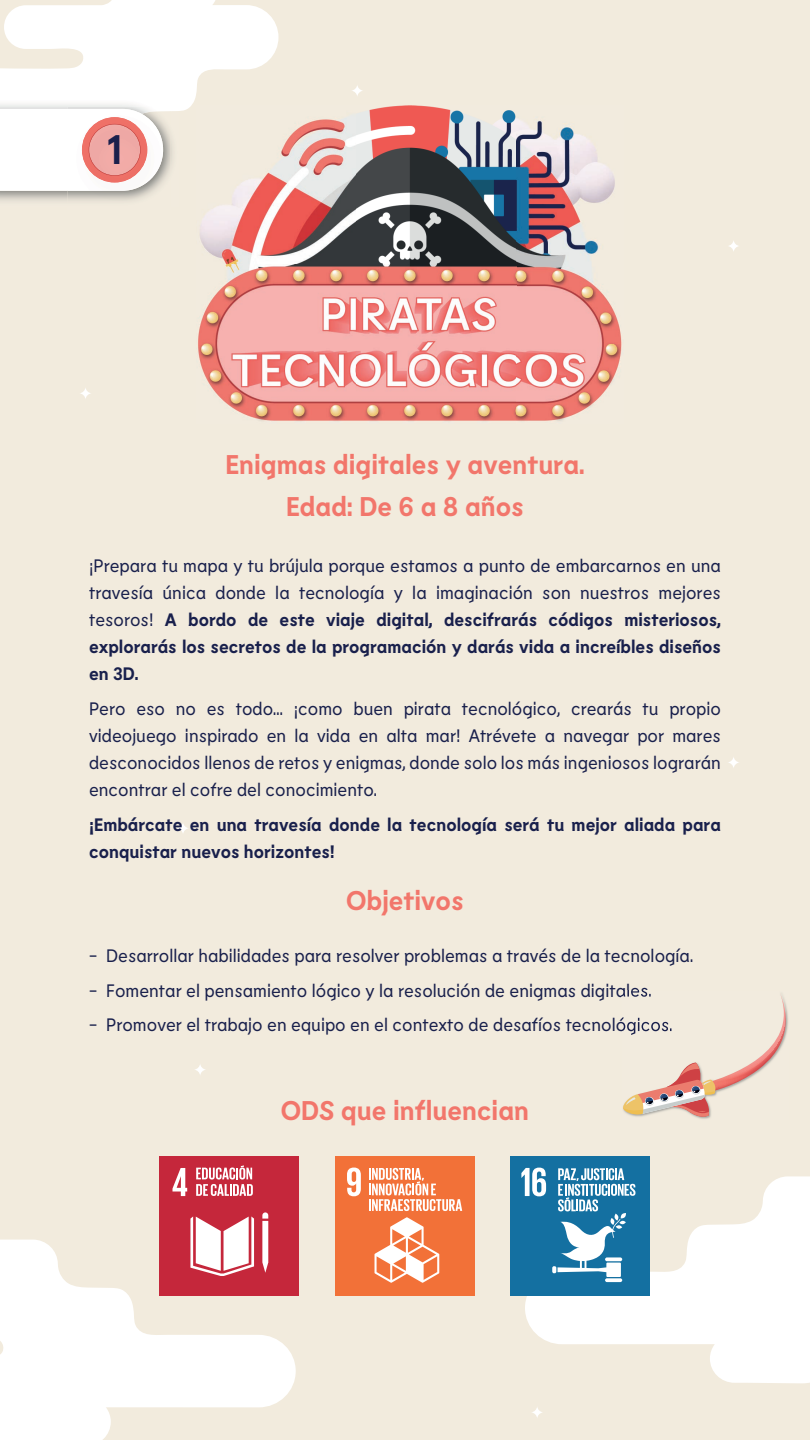
<style>
.page{position:relative;width:810px;height:1440px;background:#f2ebdd}
.page>*{position:absolute;margin:0;border:0;box-sizing:border-box;transform-origin:0 0}
.t1{font:700 41.25px "Lemur";color:#1b204c}
.t2{font:700 27px/42px "Lemur";color:#f2766b;text-align:center}
.t3{font:18px/27px "Lemur";color:#19204c;text-align:justify}
.t4{font:700 18px/27px "Lemur";color:#19204c}
.s1{font-weight:700}
</style>
<div class="page">
<svg style="left:729px;top:241px;width:9px;height:10px"></svg>
<svg style="left:178px;top:824px;width:10px;height:9px"></svg>
<svg style="left:728px;top:757px;width:11px;height:11px"></svg>
<svg style="left:532px;top:1407px;width:10px;height:11px"></svg>
<svg style="left:80px;top:388px;width:11px;height:11px"></svg>
<svg style="left:195px;top:1065px;width:10px;height:10px"></svg>
<svg style="left:352px;top:85px;width:10px;height:11px"></svg>
<svg style="left:525px;top:1176px;width:285px;height:207px;fill:#fff"></svg>
<svg style="left:0;top:1240px;width:296px;height:200px;fill:#fff"></svg>
<img style="left:67px;top:191px;width:92px;height:13px">
<svg style="left:0;top:0;width:279px;height:191px"></svg>
<div style="left:159px;top:1156px;width:139px;height:140px;background:#c5273b"></div>
<svg style="left:172px;top:1168px;width:15px;height:28px"></svg>
<svg style="left:262px;top:1212px;width:6px;height:61px"></svg>
<svg style="left:190px;top:1216px;width:64px;height:60px"></svg>
<svg style="left:196px;top:1165px;width:57px;height:31px"></svg>
<div style="left:335px;top:1156px;width:140px;height:140px;background:#f27138"></div>
<svg style="left:347px;top:1168px;width:14px;height:28px"></svg>
<svg style="left:375px;top:1217px;width:64px;height:66px"></svg>
<svg style="left:369px;top:1168px;width:93px;height:43px"></svg>
<div style="left:511px;top:1156px;width:139px;height:140px;background:#1470a1"></div>
<svg style="left:521px;top:1168px;width:25px;height:28px"></svg>
<svg style="left:605px;top:1278px;width:17px;height:4px"></svg>
<svg style="left:552px;top:1168px;width:83px;height:109px"></svg>
<img style="left:621px;top:991px;width:25px;height:6px">
<svg style="left:622px;top:992px;width:164px;height:127px"></svg>
<img style="left:197px;top:106px;width:425px;height:315px">
<h1 class="t1" style="left:106px;top:123px;width:18px">1</h1>
<h2 class="t2" style="left:225px;top:443px;width:361px">Enigmas digitales y aventura.<br>Edad: De 6 a 8 años</h2>
<p class="t3" style="left:89px;top:552px;width:633px">¡Prepara tu mapa y tu brújula porque estamos a punto de embarcarnos en una travesía única donde la tecnología y la imaginación son nuestros mejores tesoros! <span class="s1">A bordo de este viaje digital, descifrarás códigos misteriosos, explorarás los secretos de la programación y darás vida a increíbles diseños en 3D.</span></p>
<p class="t3" style="left:89px;top:695px;width:633px">Pero eso no es todo… ¡como buen pirata tecnológico, crearás tu propio videojuego inspirado en la vida en alta mar! Atrévete a navegar por mares desconocidos llenos de retos y enigmas, donde solo los más ingeniosos lograrán encontrar el cofre del conocimiento.</p>
<p class="t4" style="left:89px;top:810px;width:633px">¡Embárcate en una travesía donde la tecnología será tu mejor aliada para conquistar nuevos horizontes!</p>
<h2 class="t2" style="left:346px;top:879px;width:119px">Objetivos</h2>
<p class="t3" style="left:89px;top:942px;width:606px">- Desarrollar habilidades para resolver problemas a través de la tecnología.</p>
<p class="t3" style="left:89px;top:976px;width:564px">- Fomentar el pensamiento lógico y la resolución de enigmas digitales.</p>
<p class="t3" style="left:89px;top:1011px;width:585px">- Promover el trabajo en equipo en el contexto de desafíos tecnológicos.</p>
<h2 class="t2" style="left:281px;top:1089px;width:250px">ODS que influencian</h2>
</div>
